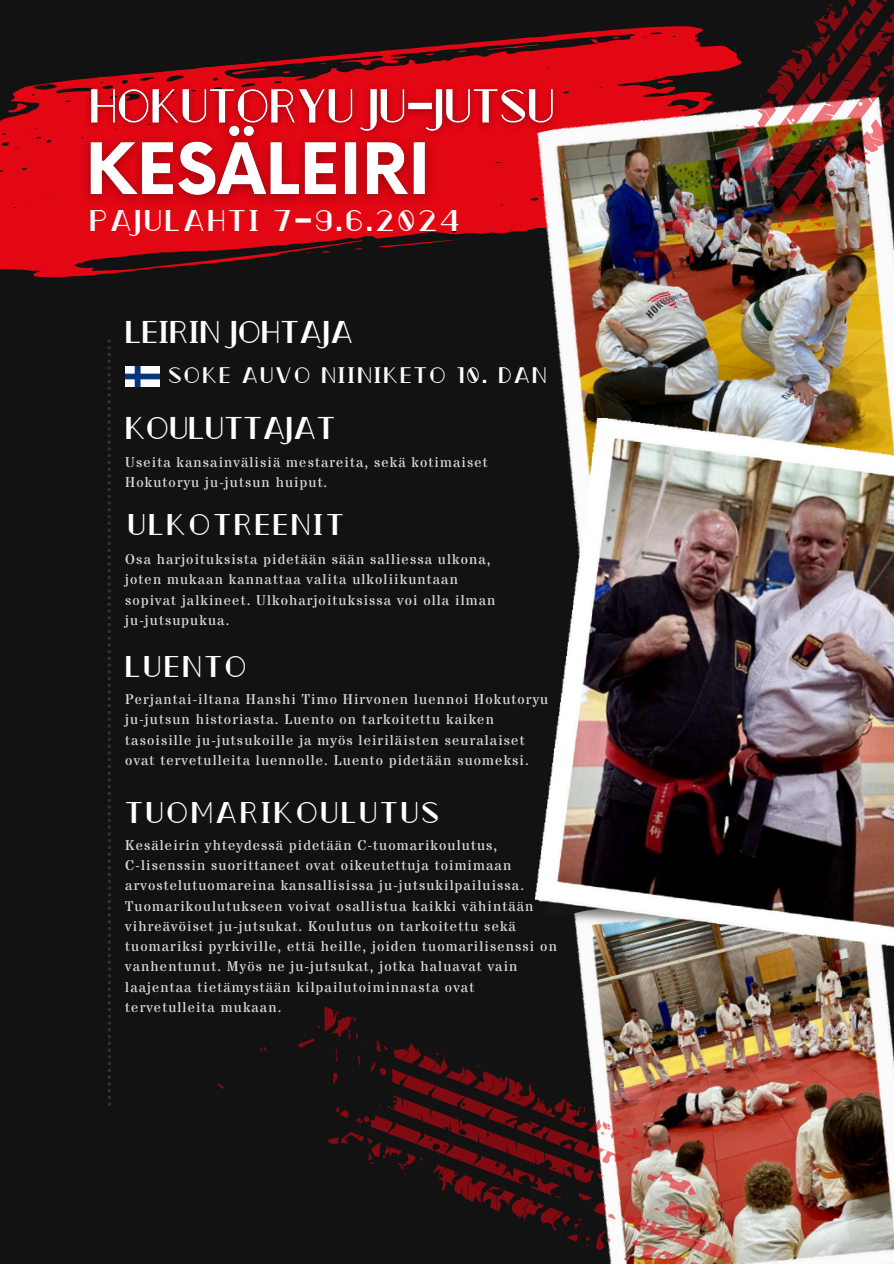
<style>
.page{position:relative;width:894px;height:1264px;background:#fff}
.page>*{position:absolute;margin:0;border:0;box-sizing:border-box;transform-origin:0 0}
.t1{font:31.5px "Zeky";letter-spacing:.02em;color:#fff}
.t2{font:30px "Zeky";letter-spacing:.1em;color:#fff}
.t3{font:22.5px "Zeky";letter-spacing:.1em;color:#fff}
.t4{font:14.1px/20.2px "Stardos Stencil";letter-spacing:.08em;color:#d9d9d9}
</style>
<div class="page">
<div style="left:0;top:0;width:893px;height:1263px;background:#121212"></div>
<svg style="left:107px;top:339px;width:4px;height:766px"></svg>
<svg style="left:26px;top:30px;width:583px;height:57px"></svg>
<svg style="left:231px;top:68px;width:35px;height:7px"></svg>
<svg style="left:486px;top:44px;width:53px;height:7px"></svg>
<svg style="left:589px;top:39px;width:10px;height:4px"></svg>
<svg style="left:425px;top:53px;width:9px;height:2px"></svg>
<svg style="left:457px;top:50px;width:9px;height:2px"></svg>
<svg style="left:282px;top:71px;width:8px;height:2px"></svg>
<svg style="left:0;top:87px;width:484px;height:191px;fill:#e30613"></svg>
<svg style="left:379px;top:239px;width:81px;height:9px"></svg>
<svg style="left:322px;top:251px;width:8px;height:2px"></svg>
<svg style="left:355px;top:248px;width:7px;height:2px"></svg>
<img style="left:73px;top:110px;width:369px;height:105px">
<img style="left:80px;top:75px;width:404px;height:70px">
<img style="left:484px;top:54px;width:409px;height:364px">
<img style="left:758px;top:947px;width:135px;height:316px">
<img style="left:535px;top:418px;width:358px;height:529px">
<img style="left:217px;top:893px;width:541px;height:370px">
<img style="left:125px;top:366px;width:34px;height:20px">
<img style="left:609px;top:0;width:284px;height:355px">
<p class="t2" style="left:89px;top:203px;width:372px">PAJULAHTI 7-9.6.2024</p>
<h3 class="t1" style="left:125px;top:314px;width:229px">LEIRIN JOHTAJA</h3>
<p class="t3" style="left:168px;top:362px;width:379px">SOKE AUVO NIINIKETO 10. DAN</p>
<h3 class="t1" style="left:125px;top:409px;width:211px">KOULUTTAJAT</h3>
<h5 class="t4" style="left:125px;top:453px;width:364px">Useita kansainvälisiä mestareita, sekä kotimaiset<br>Hokutoryu ju-jutsun huiput.</h5>
<h4 class="t2" style="left:128px;top:507px;width:217px">ULKOTREENIT</h4>
<p class="t4" style="left:125px;top:550px;width:371px">Osa harjoituksista pidetään sään salliessa ulkona, joten mukaan kannattaa valita ulkoliikuntaan sopivat jalkineet. Ulkoharjoituksissa voi olla ilman ju-jutsupukua.</p>
<p class="t2" style="left:125px;top:649px;width:123px">LUENTO</p>
<p class="t4" style="left:125px;top:690px;width:424px">Perjantai-iltana Hanshi Timo Hirvonen luennoi Hokutoryu ju-jutsun historiasta. Luento on tarkoitettu kaiken tasoisille ju-jutsukoille ja myös leiriläisten seuralaiset</p>
<p class="t4" style="left:125px;top:750px;width:405px">ovat tervetulleita luennolle. Luento pidetään suomeksi.</p>
<h4 class="t2" style="left:125px;top:795px;width:315px">TUOMARIKOULUTUS</h4>
<p class="t4" style="left:125px;top:835px;width:373px">Kesäleirin yhteydessä pidetään C-tuomarikoulutus,</p>
<p class="t4" style="left:125px;top:856px;width:400px">C-lisenssin suorittaneet ovat oikeutettuja toimimaan arvostelutuomareina kansallisissa ju-jutsukilpailuissa.</p>
<h4 class="t4" style="left:125px;top:896px;width:433px">Tuomarikoulutukseen voivat osallistua kaikki vähintään vihreävöiset ju-jutsukat. Koulutus on tarkoitettu sekä tuomariksi pyrkiville, että heille, joiden tuomarilisenssi on vanhentunut. Myös ne ju-jutsukat, jotka haluavat vain laajentaa tietämystään kilpailutoiminnasta ovat tervetulleita mukaan.</h4>
</div>
